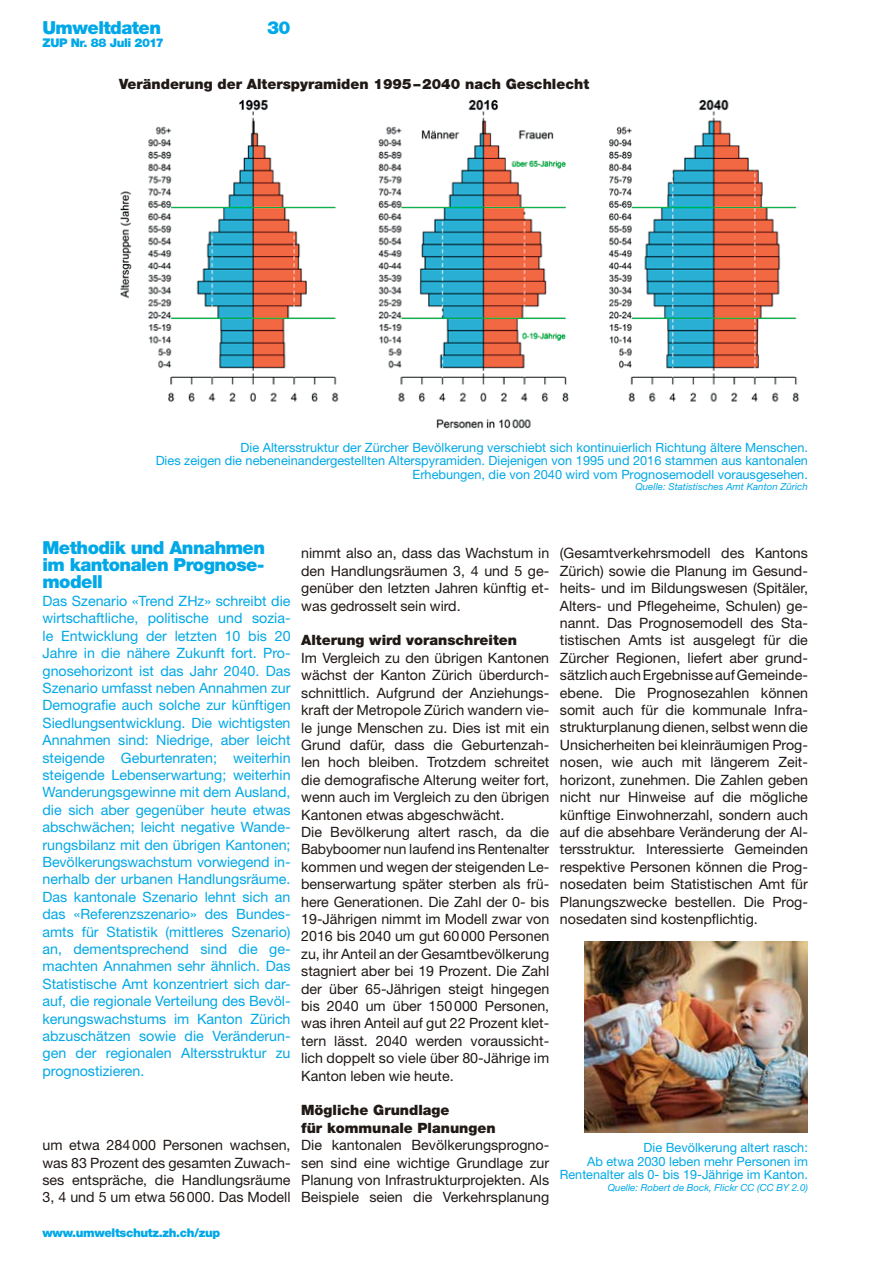
<style>
.page{position:relative;width:893px;height:1263px;background:#fff}
.page>*{position:absolute;margin:0;border:0;box-sizing:border-box;transform-origin:0 0}
.t1{font:900 18px/17.2px "Helvetica Neue LT Std";letter-spacing:-.03em;color:#00a8e7;text-align:justify}
.t2{font:14.25px/17.4px "Helvetica Neue LT Std";color:#201916;text-align:justify}
.t3{font:14.25px/17.4px "Helvetica Neue LT Std";color:#00a8e7;text-align:justify}
.t4{font:900 14.25px/17.4px "Helvetica Neue LT Std";color:#201916}
.t5{font:12.75px/13.5px "Helvetica Neue LT Std";color:#00a8e7;text-align:right}
.t6{font:900 12px "Helvetica Neue LT Std";letter-spacing:-.03em;color:#00a8e7}
.t7{font:italic 9.75px "Helvetica Neue LT Std";color:#00a8e7}
</style>
<div class="page">
<img style="left:120px;top:99px;width:680px;height:330px">
<img style="left:585px;top:941px;width:223px;height:191px">
<p class="t1" style="left:43px;top:21px;width:120px">Umweltdaten</p>
<p class="t1" style="left:267px;top:21px;width:25px">30</p>
<p class="t6" style="left:43px;top:38px;width:123px">ZUP Nr. 88 Juli 2017</p>
<p class="t4" style="left:119px;top:77px;width:472px">Veränderung der Alterspyramiden 1995 – 2040 nach Geschlecht</p>
<p class="t5" style="left:156px;top:442px;width:654px">Die Altersstruktur der Zürcher Bevölkerung verschiebt sich kontinuierlich Richtung ältere Menschen.<br>Dies zeigen die nebeneinandergestellten Alterspyramiden. Diejenigen von 1995 und 2016 stammen aus kantonalen<br>Erhebungen, die von 2040 wird vom Prognosemodell vorausgesehen.</p>
<p class="t7" style="left:635px;top:483px;width:174px">Quelle: Statistisches Amt Kanton Zürich</p>
<p class="t1" style="left:43px;top:541px;width:224px">Methodik und Annahmen im kantonalen Prognose&shy;modell</p>
<p class="t3" style="left:43px;top:594px;width:250px">Das Szenario «Trend ZHz» schreibt die wirtschaftliche, politische und sozia&shy;le Entwicklung der letzten 10 bis 20<br>Jahre in die nähere Zukunft fort. Pro&shy;gnosehorizont ist das Jahr 2040. Das Szenario umfasst neben Annahmen zur Demografie auch solche zur künftigen Siedlungsentwicklung. Die wichtigsten Annahmen sind: Niedrige, aber leicht steigende Geburtenraten; weiterhin steigende Lebenserwartung; weiterhin Wanderungsgewinne mit dem Ausland, die sich aber gegenüber heute etwas abschwächen; leicht negative Wande&shy;rungsbilanz mit den übrigen Kantonen; Bevölkerungswachstum vorwiegend in&shy;ner halb der urbanen Handlungsräume.<br>Das kantonale Szenario lehnt sich an das «Referenzszenario» des Bundes&shy;amts für Statistik (mittleres Szenario) an, dementsprechend sind die ge&shy;machten Annahmen sehr ähnlich. Das Statistische Amt konzentriert sich dar&shy;auf, die regionale Verteilung des Bevöl&shy;kerungswachstums im Kanton Zürich abzuschätzen sowie die Veränderun&shy;gen der regionalen Altersstruktur zu prognostizieren.</p>
<p class="t2" style="left:43px;top:1138px;width:250px">um etwa 284 000 Personen wachsen, was 83 Prozent des gesamten Zuwach&shy;ses entspräche, die Handlungsräume 3, 4 und 5 um etwa 56 000. Das Modell</p>
<p class="t6" style="left:43px;top:1229px;width:179px">www.umweltschutz.zh.ch/zup</p>
<p class="t2" style="left:301px;top:546px;width:250px">nimmt also an, dass das Wachstum in den Handlungsräumen 3, 4 und 5 ge&shy;genüber den letzten Jahren künftig et&shy;was gedrosselt sein wird.</p>
<p class="t4" style="left:301px;top:633px;width:217px">Alterung wird voranschreiten</p>
<p class="t2" style="left:301px;top:651px;width:250px;text-align:left">Im Vergleich zu den übrigen Kantonen wächst der Kanton Zürich überdurch&shy;schnittlich. Aufgrund der Anziehungs&shy;kraft der Metropole Zürich wandern vie&shy;le junge Menschen zu. Dies ist mit ein Grund dafür, dass die Geburtenzah&shy;len hoch bleiben. Trotzdem schreitet die demografische Alterung weiter fort, wenn auch im Vergleich zu den übrigen Kantonen etwas abgeschwächt.<br>Die Bevölkerung altert rasch, da die Baby boomer nun laufend ins Rentenalter kommen und wegen der steigenden Le&shy;benserwartung später sterben als frü&shy;here Generationen. Die Zahl der 0- bis 19-Jährigen nimmt im Modell zwar von 2016 bis 2040 um gut 60 000 Personen zu, ihr Anteil an der Gesamtbevölkerung stagniert aber bei 19 Prozent. Die Zahl der über 65-Jährigen steigt hingegen bis 2040 um über 150 000 Personen, was ihren Anteil auf gut 22 Prozent klet&shy;tern lässt. 2040 werden voraussicht&shy;lich doppelt so viele über 80-Jährige im Kanton leben wie heute.</p>
<p class="t4" style="left:301px;top:1103px;width:196px">Mögliche Grundlage<br>für kommunale Planungen</p>
<p class="t2" style="left:301px;top:1138px;width:250px">Die kantonalen Bevölkerungsprogno&shy;sen sind eine wichtige Grundlage zur Planung von Infrastrukturprojekten. Als Beispiele seien die Verkehrsplanung</p>
<p class="t2" style="left:560px;top:546px;width:250px">(Gesamtverkehrsmodell des Kantons Zürich) sowie die Planung im Gesund&shy;heits- und im Bildungswesen (Spitäler, Alters- und Pflegeheime, Schulen) ge&shy;nannt. Das Prognosemodell des Sta&shy;tistischen Amts ist ausgelegt für die Zürcher Regionen, liefert aber grund&shy;sätzlich auch Ergebnisse auf Gemeinde&shy;ebene. Die Prognosezahlen können somit auch für die kommunale Infra&shy;strukturplanung dienen, selbst wenn die Unsicherheiten bei kleinräumigen Prog&shy;nosen, wie auch mit längerem Zeit&shy;horizont, zunehmen. Die Zahlen geben nicht nur Hinweise auf die mögliche künftige Einwohnerzahl, sondern auch auf die absehbare Veränderung der Al&shy;tersstruktur. Interessierte Gemeinden respektive Personen können die Prog&shy;nosedaten beim Statistischen Amt für Planungszwecke bestellen. Die Prog&shy;nosedaten sind kostenpflichtig.</p>
<p class="t5" style="left:560px;top:1142px;width:250px">Die Bevölkerung altert rasch:<br>Ab etwa 2030 leben mehr Personen im<br>Rentenalter als 0- bis 19-Jährige im Kanton.</p>
<p class="t7" style="left:608px;top:1183px;width:202px">Quelle: Robert de Bock, Flickr CC (CC BY 2.0)</p>
</div>
